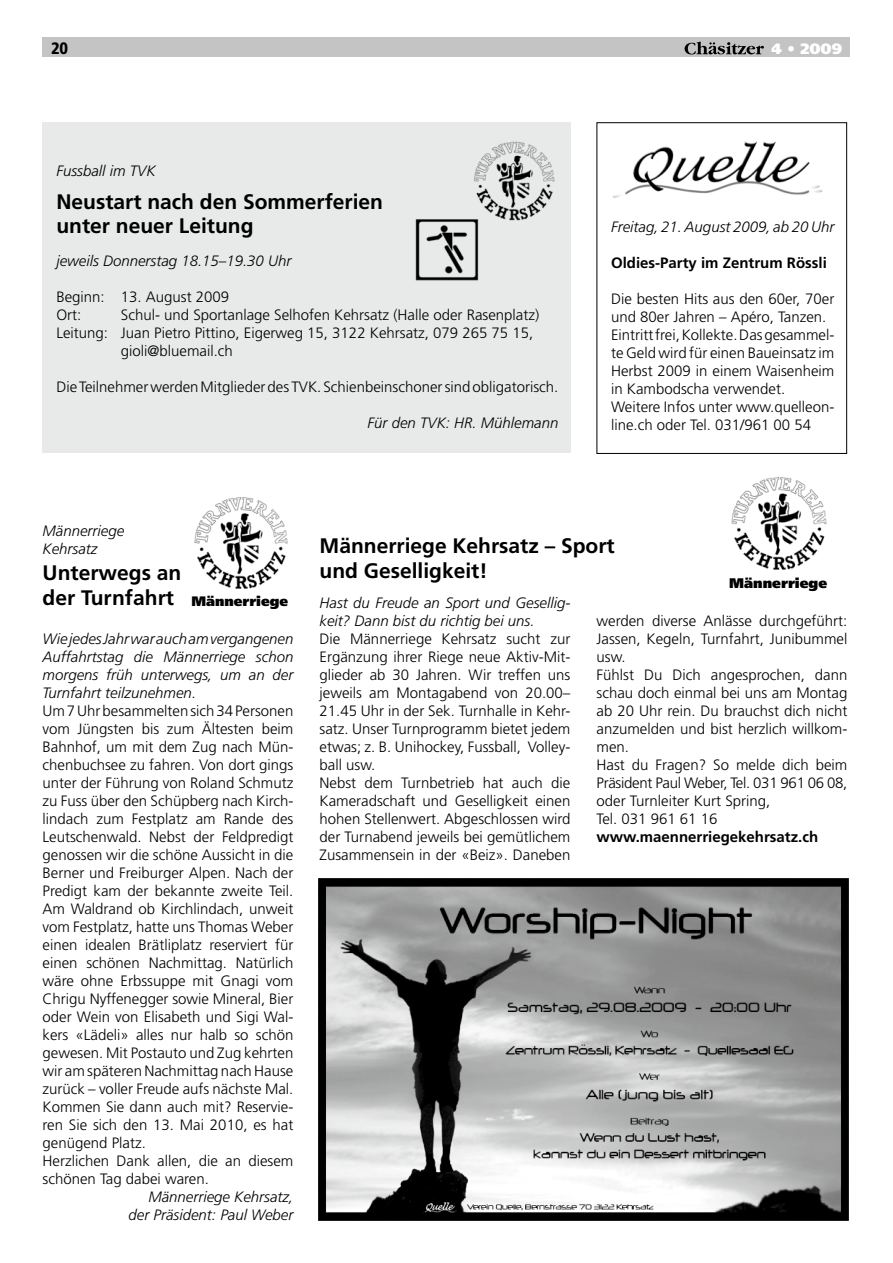
<style>
.page{position:relative;width:893px;height:1263px;background:#fff}
.page>*{position:absolute;margin:0;border:0;box-sizing:border-box;transform-origin:0 0}
.t1{font:700 21px/25.5px "Frutiger";color:#000}
.t2{font:900 condensed 16.5px "Frutiger";color:#000}
.t3{font:300 15px/18px "Frutiger";color:#000}
.t4{font:italic 300 15px/18px "Frutiger";color:#000}
.t5{font:700 15px "Frutiger";color:#000}
.t6{font:900 15px "Frutiger";color:#fff}
.t7{font:900 13.95px "Frutiger";color:#000}
.t8{font:900 13.65px "Frutiger";color:#000}
</style>
<div class="page">
<div style="left:43px;top:37px;width:807px;height:19px;background:#c4c4c5"></div>
<svg style="left:685px;top:42px;width:79px;height:13px"></svg>
<div style="left:43px;top:122px;width:528px;height:330px;background:#e8e9e9"></div>
<img style="left:474px;top:141px;width:81px;height:81px">
<img style="left:415px;top:217px;width:63px;height:63px">
<img style="left:194px;top:497px;width:94px;height:92px">
<img style="left:319px;top:878px;width:529px;height:343px">
<img style="left:731px;top:477px;width:96px;height:93px">
<div style="left:596px;top:122px;width:251px;height:332px;border:1px solid #000"></div>
<img style="left:612px;top:141px;width:211px;height:57px">
<p class="t2" style="left:51px;top:39px;width:19px">20</p>
<p class="t6" style="left:771px;top:40px;width:72px">4 • 2009</p>
<p class="t4" style="left:56px;top:162px;width:101px">Fussball im TVK</p>
<h1 class="t1" style="left:56px;top:190px;width:328px;line-height:24px">Neustart nach den Sommerferien unter neuer Leitung</h1>
<p class="t4" style="left:56px;top:252px;width:237px">jeweils Donnerstag 18.15–19.30 Uhr</p>
<p class="t3" style="left:56px;top:288px;width:174px">Beginn: 13. August 2009<br>Ort:</p>
<p class="t3" style="left:121px;top:306px;width:420px">Schul- und Sportanlage Selhofen Kehrsatz (Halle oder Rasenplatz)</p>
<p class="t3" style="left:56px;top:324px;width:478px">Leitung: Juan Pietro Pittino, Eigerweg 15, 3122 Kehrsatz, 079 265 75 15,</p>
<p class="t3" style="left:121px;top:342px;width:114px">gioli@bluemail.ch</p>
<p class="t3" style="left:56px;top:378px;width:504px">Die Teilnehmer werden Mitglieder des TVK. Schienbeinschoner sind obligatorisch.</p>
<p class="t4" style="left:368px;top:414px;width:192px">Für den TVK: HR. Mühlemann</p>
<p class="t4" style="left:611px;top:218px;width:225px">Freitag, 21. August 2009, ab 20 Uhr</p>
<p class="t5" style="left:611px;top:254px;width:217px">Oldies-Party im Zentrum Rössli</p>
<p class="t3" style="left:611px;top:290px;width:225px">Die besten Hits aus den 60er, 70er und 80er Jahren – Apéro, Tanzen.<br>Eintritt frei, Kollekte. Das gesammel&shy;te Geld wird für einen Baueinsatz im Herbst 2009 in einem Waisenheim in Kambodscha verwendet.<br>Weitere Infos unter www.quelleon&shy;line.ch oder Tel. 031/961 00 54</p>
<p class="t4" style="left:43px;top:522px;width:83px">Männerriege<br>Kehrsatz</p>
<h1 class="t1" style="left:43px;top:560px;width:140px">Unterwegs an der Turnfahrt</h1>
<p class="t4" style="left:43px;top:630px;width:252px;text-align:justify">Wie jedes Jahr war auch am vergangenen Auffahrtstag die Männerriege schon morgens früh unterwegs, um an der Turnfahrt teilzunehmen.</p>
<p class="t3" style="left:43px;top:702px;width:252px">Um 7 Uhr besammelten sich 34 Personen vom Jüngsten bis zum Ältesten beim Bahnhof, um mit dem Zug nach Mün&shy;chenbuchsee zu fahren. Von dort gings unter der Führung von Roland Schmutz zu Fuss über den Schüpberg nach Kirch&shy;lindach zum Festplatz am Rande des Leutschenwald. Nebst der Feldpredigt genossen wir die schöne Aussicht in die Berner und Freiburger Alpen. Nach der Predigt kam der bekannte zweite Teil.<br>Am Waldrand ob Kirchlindach, unweit vom Festplatz, hatte uns Thomas Weber einen idealen Brätliplatz reserviert für einen schönen Nachmittag. Natürlich wäre ohne Erbssuppe mit Gnagi vom Chrigu Nyffenegger sowie Mineral, Bier oder Wein von Elisabeth und Sigi Wal&shy;kers «Lädeli» alles nur halb so schön gewesen. Mit Postauto und Zug kehrten wir am späteren Nachmittag nach Hause zurück – voller Freude aufs nächste Mal.<br>Kommen Sie dann auch mit? Reservie&shy;ren Sie sich den 13. Mai 2010, es hat genügend Platz.<br>Herzlichen Dank allen, die an diesem schönen Tag dabei waren.</p>
<p class="t4" style="left:129px;top:1188px;width:166px;text-align:right">Männerriege Kehrsatz, der Präsident: Paul Weber</p>
<h1 class="t1" style="left:319px;top:532px;width:297px">Männerriege Kehrsatz – Sport und Geselligkeit!</h1>
<p class="t7" style="left:729px;top:574px;width:99px">Männerriege</p>
<p class="t8" style="left:192px;top:593px;width:98px">Männerriege</p>
<p class="t4" style="left:319px;top:594px;width:252px">Hast du Freude an Sport und Gesellig&shy;keit? Dann bist du richtig bei uns.</p>
<p class="t3" style="left:319px;top:630px;width:252px">Die Männerriege Kehrsatz sucht zur Ergänzung ihrer Riege neue Aktiv-Mit&shy;glieder ab 30 Jahren. Wir treffen uns jeweils am Montagabend von 20.00– 21.45 Uhr in der Sek. Turnhalle in Kehr&shy;satz. Unser Turnprogramm bietet jedem etwas; z. B. Unihockey, Fussball, Volley&shy;ball usw.<br>Nebst dem Turnbetrieb hat auch die Kameradschaft und Geselligkeit einen hohen Stellenwert. Abgeschlossen wird der Turnabend jeweils bei gemütlichem Zusammensein in der «Beiz». Daneben</p>
<p class="t3" style="left:596px;top:612px;width:252px">werden diverse Anlässe durchgeführt:<br>Jassen, Kegeln, Turnfahrt, Junibummel usw.<br>Fühlst Du Dich angesprochen, dann schau doch einmal bei uns am Montag ab 20 Uhr rein. Du brauchst dich nicht anzumelden und bist herzlich willkom&shy;men.<br>Hast du Fragen? So melde dich beim<br>Präsident Paul Weber, Tel. 031 961 06 08, oder Turnleiter Kurt Spring,<br>Tel. 031 961 61 16</p>
<p class="t5" style="left:596px;top:828px;width:223px">www.maennerriegekehrsatz.ch</p>
</div>
